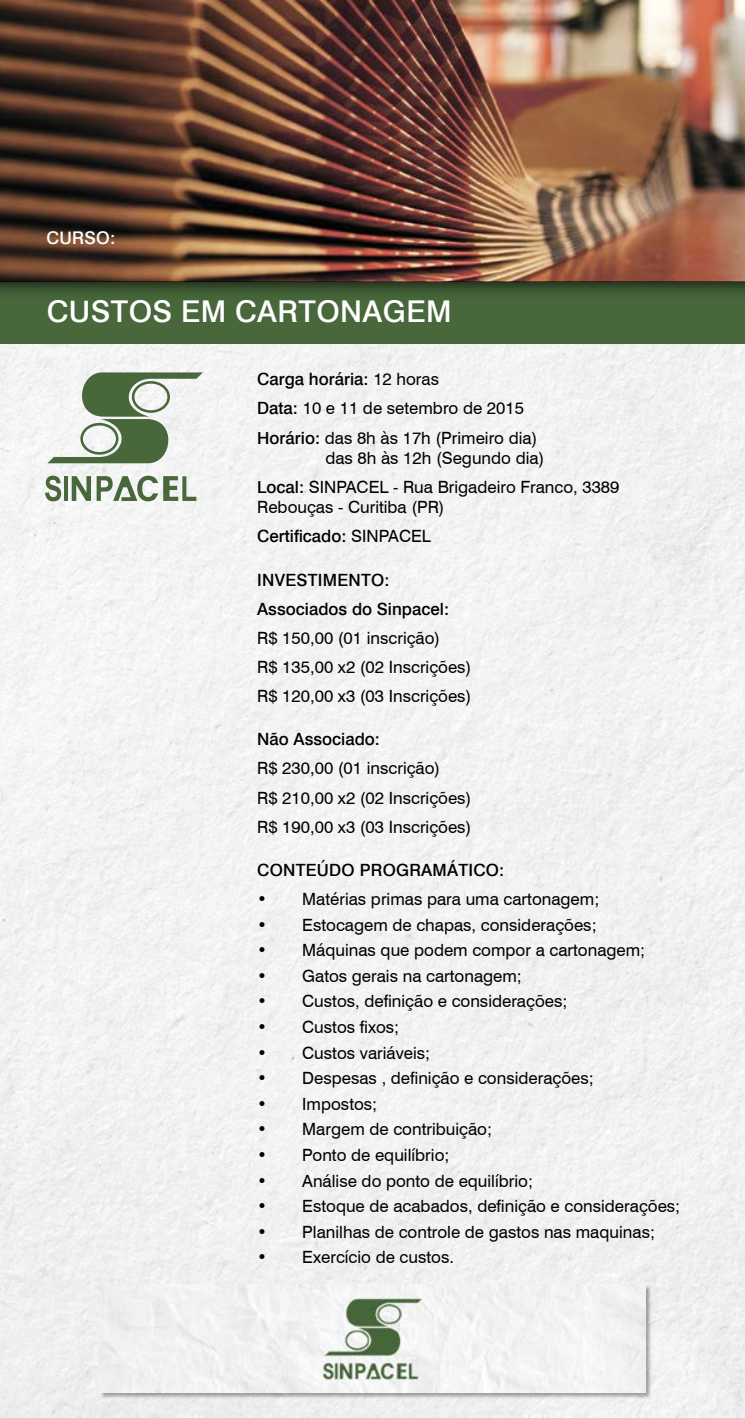
<style>
.page{position:relative;width:745px;height:1418px;background:#fff}
.page>*{position:absolute;margin:0;border:0;box-sizing:border-box;transform-origin:0 0}
.t1{font:500 30px "Swiss 721 BT";letter-spacing:.015em;color:#fff}
.t2{font:500 17.5px "Swiss 721 BT";color:#fff}
.t3{font:16.88px/29.1px "Swiss 721 BT";color:#000}
.t4{font:500 16.88px/29.1px "Swiss 721 BT";color:#000}
.s1{font-weight:500}
</style>
<div class="page">
<svg style="left:47px;top:372px;width:156px;height:91px"></svg>
<svg style="left:72px;top:476px;width:19px;height:25px"></svg>
<hr style="left:64px;top:476px;width:4px;height:25px;background:#48673a">
<svg style="left:45px;top:475px;width:16px;height:26px"></svg>
<svg style="left:97px;top:475px;width:99px;height:26px"></svg>
<img style="left:0;top:0;width:744px;height:344px">
<div style="left:100px;top:1284px;width:551px;height:115px;background:#000;opacity:.35"></div>
<img style="left:100px;top:1283px;width:544px;height:109px">
<p class="t2" style="left:47px;top:227px;width:26px">Curso</p>
<p class="t2" style="left:110px;top:227px;width:7px">:</p>
<h1 class="t1" style="left:47px;top:293px;width:406px">CUSTOS EM CARTONAGEM</h1>
<p class="t3" style="left:257px;top:364px;width:281px"><span class="s1">Carga horária:</span> 12 horas<br><span class="s1">Data:</span> 10 e 11 de setembro de 2015<br><span class="s1">Horário:</span> das 8h às 17h (Primeiro dia)</p>
<p class="t3" style="left:257px;top:442px;width:363px;text-align:center">das 8h às 12h (Segundo dia)<br><span class="s1">Local:</span> SINPACEL - Rua Brigadeiro Franco, 3389</p>
<p class="t3" style="left:257px;top:492px;width:189px">Rebouças - Curitiba (PR)<br><span class="s1">Certificado:</span> SINPACEL</p>
<p class="t4" style="left:257px;top:565px;width:40px">Investimento</p>
<p class="t4" style="left:257px;top:565px;width:193px;text-indent:127px">:<br>Associados do Sinpacel:</p>
<p class="t3" style="left:257px;top:622px;width:215px">R$ 150,00 (01 inscrição)<br>R$ 135,00 x2 (02 Inscrições)<br>R$ 120,00 x3 (03 Inscrições)</p>
<p class="t4" style="left:257px;top:724px;width:124px">Não Associado:</p>
<p class="t3" style="left:257px;top:753px;width:215px">R$ 230,00 (01 inscrição)<br>R$ 210,00 x2 (02 Inscrições)<br>R$ 190,00 x3 (03 Inscrições)</p>
<p class="t4" style="left:257px;top:855px;width:25px">Conte</p>
<p class="t4" style="left:317px;top:855px;width:68px">údo Program</p>
<p class="t4" style="left:447px;top:855px;width:23px">ático</p>
<p class="t4" style="left:499px;top:855px;width:7px">:</p>
<p class="t3" style="left:257px;top:884px;width:343px">• Matérias primas para uma cartonagem;</p>
<p class="t3" style="left:257px;top:909px;width:341px">• Estocagem de chapas, considerações;</p>
<p class="t3" style="left:257px;top:935px;width:389px">• Máquinas que podem compor a cartonagem;</p>
<p class="t3" style="left:257px;top:960px;width:266px">• Gatos gerais na cartonagem;</p>
<p class="t3" style="left:257px;top:986px;width:311px">• Custos, definição e considerações;</p>
<p class="t3" style="left:257px;top:1011px;width:143px">• Custos fixos;</p>
<p class="t3" style="left:257px;top:1037px;width:174px">• Custos variáveis;</p>
<p class="t3" style="left:257px;top:1062px;width:338px">• Despesas , definição e considerações;</p>
<p class="t3" style="left:257px;top:1088px;width:121px">• Impostos;</p>
<p class="t3" style="left:257px;top:1114px;width:236px">• Margem de contribuição;</p>
<p class="t3" style="left:257px;top:1139px;width:194px">• Ponto de equilíbrio;</p>
<p class="t3" style="left:257px;top:1165px;width:277px">• Análise do ponto de equilíbrio;</p>
<p class="t3" style="left:257px;top:1190px;width:424px">• Estoque de acabados, definição e considerações;</p>
<p class="t3" style="left:257px;top:1216px;width:399px">• Planilhas de controle de gastos nas maquinas;</p>
<p class="t3" style="left:257px;top:1241px;width:198px">• Exercício de custos.</p>
</div>
